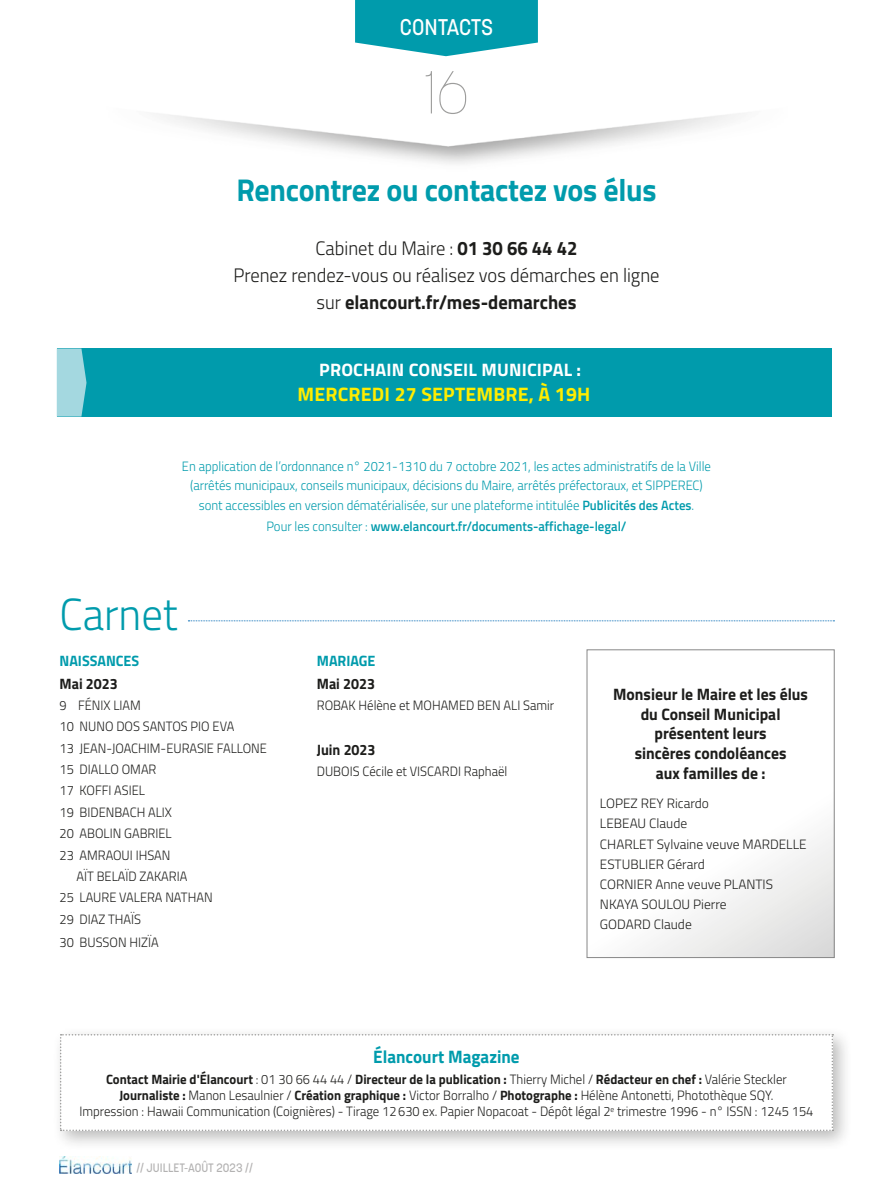
<style>
.page{position:relative;width:893px;height:1191px;background:#fff}
.page>*{position:absolute;margin:0;border:0;box-sizing:border-box;transform-origin:0 0}
.t1{font:100 60px "Korolev";color:#9d9d9c;scale:.95 1}
.t2{font:300 45px "Cairo";color:#009bac;scale:.95 1}
.t3{font:700 31.5px "Cairo";letter-spacing:-.01em;color:#009bac;scale:.95 1}
.t4{font:500 22.5px "Korolev";letter-spacing:-.02em;color:#fff;scale:.95 1}
.t5{font:300 19.5px/27px "Cairo";color:#1d1d1b;text-align:center;scale:.95 1}
.t6{font:700 19.5px "Cairo";letter-spacing:.01em;color:#ffed00}
.t7{font:700 18px "Cairo";letter-spacing:.01em;color:#fff}
.t8{font:700 18px "Cairo";color:#009bac;scale:.95 1}
.t9{font:700 16.5px/19.8px "Cairo";color:#1d1d1b;text-align:center;scale:.95 1}
.t10{font:700 15px "Cairo";color:#1d1d1b;scale:.95 1}
.t11{font:700 15px "Cairo";color:#009bac;scale:.95 1}
.t12{font:300 13.5px/16.2px "Cairo";color:#1d1d1b;text-align:center;scale:.95 1}
.t13{font:300 13.5px/19.5px "Cairo";color:#009bac;text-align:center;scale:.95 1}
.t14{font:300 13.5px/20.1px "Cairo";color:#1d1d1b}
.t15{font:600 13.5px "Cairo";color:#009bac;scale:.95 1}
.t16{font:500 12.15px "Korolev";color:#b3b2b2;scale:.95 1}
.s1{font-weight:700}
.s2{font-weight:600}
.s3{font-weight:300}
</style>
<div class="page">
<svg style="left:355px;top:0;width:183px;height:56px;background:#1ea6b5"></svg>
<img style="left:60px;top:1157px;width:72px;height:16px">
<div style="left:52px;top:1026px;width:801px;height:125px;background:#1d1d1b;opacity:.3"></div>
<svg style="left:60px;top:1034px;width:773px;height:97px"></svg>
<div style="left:57px;top:348px;width:774px;height:68px;background:#009bac"></div>
<svg style="left:57px;top:348px;width:30px;height:68px;background:#92d1da"></svg>
<svg style="left:188px;top:620px;width:646px;height:1px"></svg>
<svg style="left:641px;top:834px;width:191px;height:121px"></svg>
<div style="left:587px;top:649px;width:247px;height:308px;border:1px solid #878787"></div>
<h3 class="t4" style="left:400px;top:13px;width:100px">CONTACTS</h3>
<h1 class="t1" style="left:424px;top:54px;width:49px">16</h1>
<h3 class="t3" style="left:236px;top:165px;width:444px">Rencontrez ou contactez vos élus</h3>
<h3 class="t5" style="left:233px;top:234px;width:450px">Cabinet du Maire : <span class="s1">01 30 66 44 42<br></span>Prenez rendez-vous ou réalisez vos démarches en ligne sur <span class="s1">elancourt.fr/mes-demarches</span></h3>
<h3 class="t7" style="left:319px;top:355px;width:263px">PROCHAIN CONSEIL MUNICIPAL :</h3>
<h3 class="t6" style="left:298px;top:379px;width:294px">MERCREDI 27 SEPTEMBRE, À 19H</h3>
<p class="t13" style="left:182px;top:456px;width:558px">En application de l’ordonnance n° 2021-1310 du 7 octobre 2021, les actes administratifs de la Ville (arrêtés municipaux, conseils municipaux, décisions du Maire, arrêtés préfectoraux, et SIPPEREC) sont accessibles en version dématérialisée, sur une plateforme intitulée <span class="s2">Publicités des Actes</span>.</p>
<p class="t15" style="left:266px;top:516px;width:381px"><span class="s3">Pour les consulter :</span> www.elancourt.fr/documents-affichage-legal/</p>
<h2 class="t2" style="left:60px;top:581px;width:126px">Carnet</h2>
<p class="t11" style="left:60px;top:648px;width:85px">NAISSANCES</p>
<p class="t10" style="left:60px;top:671px;width:63px">Mai 2023</p>
<p class="t12" style="left:60px;top:697px;width:87px">9 FÉNIX LIAM</p>
<p class="t12" style="left:60px;top:718px;width:185px">10 NUNO DOS SANTOS PIO EVA</p>
<p class="t12" style="left:60px;top:740px;width:220px">13 JEAN-JOACHIM-EURASIE FALLONE</p>
<p class="t12" style="left:60px;top:761px;width:104px">15 DIALLO OMAR</p>
<p class="t12" style="left:60px;top:782px;width:92px">17 KOFFI ASIEL</p>
<p class="t12" style="left:60px;top:804px;width:120px">19 BIDENBACH ALIX</p>
<p class="t12" style="left:60px;top:825px;width:120px">20 ABOLIN GABRIEL</p>
<p class="t12" style="left:60px;top:846px;width:118px">23 AMRAOUI IHSAN</p>
<p class="t12" style="left:76px;top:868px;width:118px">AÏT BELAÏD ZAKARIA</p>
<p class="t12" style="left:60px;top:889px;width:163px">25 LAURE VALERA NATHAN</p>
<p class="t12" style="left:60px;top:910px;width:87px">29 DIAZ THAÏS</p>
<p class="t12" style="left:60px;top:933px;width:106px">30 BUSSON HIZÏA</p>
<p class="t11" style="left:317px;top:648px;width:63px">MARIAGE</p>
<p class="t10" style="left:317px;top:671px;width:63px">Mai 2023</p>
<p class="t12" style="left:317px;top:697px;width:252px">ROBAK Hélène et MOHAMED BEN ALI Samir</p>
<p class="t10" style="left:317px;top:737px;width:63px">Juin 2023</p>
<p class="t12" style="left:317px;top:763px;width:202px">DUBOIS Cécile et VISCARDI Raphaël</p>
<p class="t9" style="left:613px;top:684px;width:206px">Monsieur le Maire et les élus du Conseil Municipal présentent leurs<br>sincères condoléances<br>aux familles de :</p>
<p class="t14" style="left:600px;top:793px;width:208px">LOPEZ REY Ricardo<br>LEBEAU Claude<br>CHARLET Sylvaine veuve MARDELLE<br>ESTUBLIER Gérard<br>CORNIER Anne veuve PLANTIS<br>NKAYA SOULOU Pierre<br>GODARD Claude</p>
<h3 class="t8" style="left:373px;top:1042px;width:156px">Élancourt Magazine</h3>
<p class="t12" style="left:80px;top:1070px;width:774px"><span class="s1">Contact Mairie d'Élancourt</span> : 01 30 66 44 44 / <span class="s1">Directeur de la publication :</span> Thierry Michel / <span class="s1">Rédacteur en chef :</span> Valérie Steckler<br><span class="s1">Journaliste :</span> Manon Lesaulnier / <span class="s1">Création graphique :</span> Victor Borralho / <span class="s1">Photographe :</span> Hélène Antonetti, Photothèque SQY.<br>Impression : Hawaii Communication (Coignières) - Tirage 12630 ex. Papier Nopacoat - Dépôt légal 2<sup>e</sup> trimestre 1996 - n° ISSN : 1245 154</p>
<p class="t16" style="left:136px;top:1160px;width:124px">// JUILLET-AOÛT 2023 //</p>
</div>
